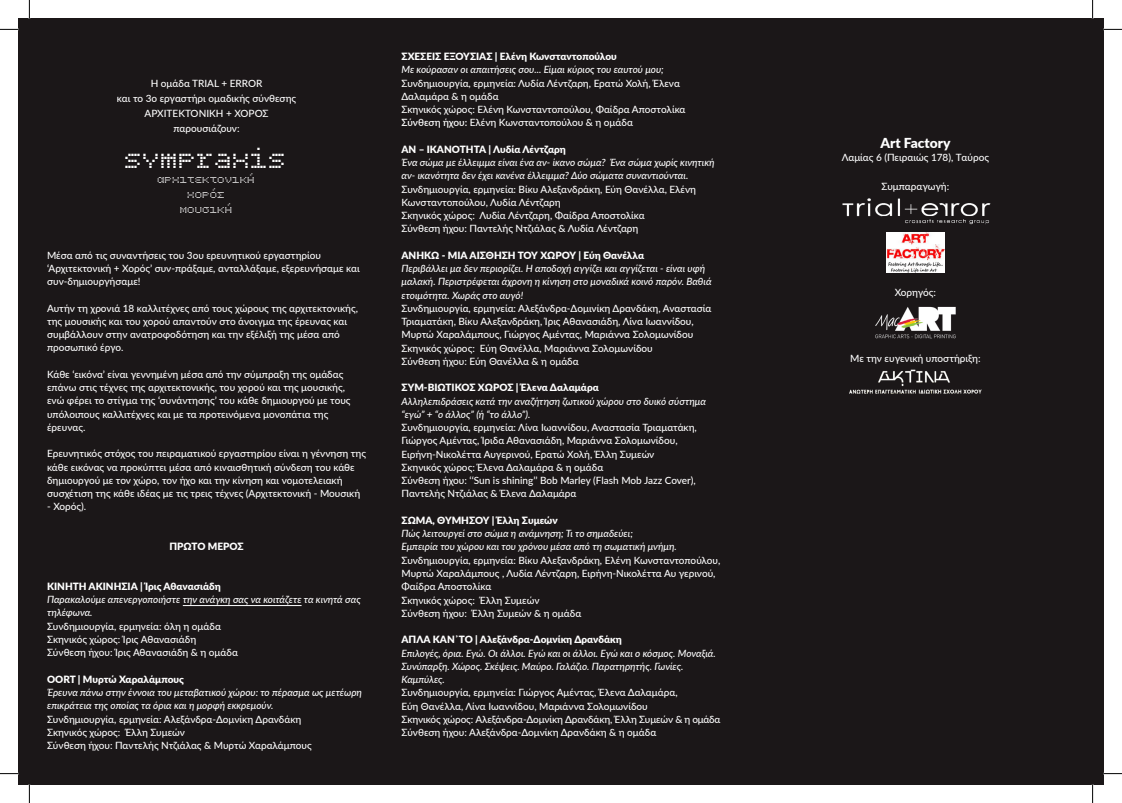
<style>
.page{position:relative;width:1122px;height:803px;background:#fff}
.page>*{position:absolute;margin:0;border:0;box-sizing:border-box;transform-origin:0 0}
.t1{font:30px "B Pdots Unicase Square";color:#fff}
.t2{font:900 13.75px "Lato";color:#fff}
.t3{font:12.5px "B Pdots Unicase Square";color:#fff}
.t4{font:500 10px/13.2px "Lato";color:#fff}
.t5{font:italic 500 10px/13.2px "Lato";color:#fff}
.t6{font:900 10px "Lato";color:#fff}
.s1{font-weight:600}
</style>
<div class="page">
<div style="left:19px;top:19px;width:1084px;height:765px;background:#1b1718"></div>
<hr style="left:183px;top:605px;width:119px;height:1px;background:#fff">
<img style="left:886px;top:232px;width:58px;height:40px">
<img style="left:849px;top:369px;width:132px;height:25px">
<img style="left:842px;top:198px;width:148px;height:27px">
<img style="left:875px;top:306px;width:81px;height:33px">
<svg style="left:0;top:29px;width:19px;height:1px"></svg>
<svg style="left:1103px;top:29px;width:19px;height:1px"></svg>
<svg style="left:0;top:773px;width:19px;height:1px"></svg>
<svg style="left:1103px;top:773px;width:19px;height:1px"></svg>
<svg style="left:29px;top:0;width:1px;height:19px"></svg>
<svg style="left:29px;top:784px;width:1px;height:19px"></svg>
<svg style="left:1092px;top:0;width:1px;height:19px"></svg>
<svg style="left:1092px;top:784px;width:1px;height:19px"></svg>
<p class="t4" style="left:151px;top:76px;width:113px">H ομάδα TRIAL + ERROR</p>
<p class="t4" style="left:117px;top:91px;width:181px">και το 3o εργαστήρι ομαδικής σύνθεσης</p>
<p class="t4" style="left:144px;top:106px;width:126px">ΑΡΧΙΤΕΚΤΟΝΙΚΉ + ΧΟΡΌΣ</p>
<p class="t4" style="left:173px;top:121px;width:68px">παρουσιάζουν:</p>
<p class="t1" style="left:126px;top:142px;width:163px">sympraxis</p>
<p class="t3" style="left:158px;top:172px;width:99px">αρχιτεκτονική</p>
<p class="t3" style="left:188px;top:187px;width:39px">χορός</p>
<p class="t3" style="left:180px;top:202px;width:54px">μουσική</p>
<p class="t4" style="left:47px;top:248px;width:314px">Μέσα από τις συναντήσεις του 3ου ερευνητικού εργαστηρίου ‘Αρχιτεκτονική + Χορός’ συν-πράξαμε, ανταλλάξαμε, εξερευνήσαμε και</p>
<p class="t4" style="left:47px;top:274px;width:95px">συν-δημιουργήσαμε!</p>
<p class="t4" style="left:47px;top:301px;width:312px">Αυτήν τη χρονιά 18 καλλιτέχνες από τους χώρους της αρχιτεκτονικής, της μουσικής και του χορού απαντούν στο άνοιγμα της έρευνας και συμβάλλουν στην ανατροφοδότηση και την εξέλιξή της μέσα από προσωπικό έργο.</p>
<p class="t4" style="left:47px;top:367px;width:305px">Κάθε ‘εικόνα’ είναι γεννημένη μέσα από την σύμπραξη της ομάδας επάνω στις τέχνες της αρχιτεκτονικής, του χορού και της μουσικής, ενώ φέρει το στίγμα της ‘συνάντησης’ του κάθε δημιουργού με τους υπόλοιπους καλλιτέχνες και με τα προτεινόμενα μονοπάτια της έρευνας.</p>
<p class="t4" style="left:47px;top:447px;width:320px">Ερευνητικός στόχος του πειραματικού εργαστηρίου είναι η γέννηση της κάθε εικόνας να προκύπτει μέσα από κιναισθητική σύνδεση του κάθε δημιουργού με τον χώρο, τον ήχο και την κίνηση και νομοτελειακή συσχέτιση της κάθε ιδέας με τις τρεις τέχνες (Αρχιτεκτονική - Μουσική</p>
<p class="t4" style="left:47px;top:500px;width:41px">- Χορός).</p>
<p class="t6" style="left:169px;top:539px;width:76px">ΠΡΩΤΟ ΜΕΡΟΣ</p>
<p class="t6" style="left:47px;top:579px;width:175px">ΚΙΝΗΤΉ ΑΚΙΝΗΣΊΑ | Ίρις Αθανασιάδη</p>
<p class="t5" style="left:47px;top:592px;width:315px">Παρακαλούμε απενεργοποιήστε την ανάγκη σας να κοιτάζετε τα κινητά σας τηλέφωνα.</p>
<p class="t4" style="left:47px;top:619px;width:175px">Συνδημιουργία, ερμηνεία: όλη η ομάδα</p>
<p class="t4" style="left:47px;top:632px;width:151px">Σκηνικός χώρος: Ίρις Αθανασιάδη</p>
<p class="t4" style="left:47px;top:645px;width:192px">Σύνθεση ήχου: Ίρις Αθανασιάδη &amp; η ομάδα</p>
<p class="t6" style="left:47px;top:671px;width:138px">ΟORT | Μυρτώ Χαραλάμπους</p>
<p class="t5" style="left:47px;top:685px;width:316px">Έρευνα πάνω στην έννοια του μεταβατικού χώρου: το πέρασμα ως μετέωρη επικράτεια της οποίας τα όρια και η μορφή εκκρεμούν.</p>
<p class="t4" style="left:47px;top:712px;width:256px">Συνδημιουργία, ερμηνεία: Αλεξάνδρα-Δομνίκη Δρανδάκη</p>
<p class="t4" style="left:47px;top:725px;width:139px">Σκηνικός χώρος: Έλλη Συμεών</p>
<p class="t4" style="left:47px;top:738px;width:266px">Σύνθεση ήχου: Παντελής Ντζιάλας &amp; Μυρτώ Χαραλάμπους</p>
<p class="t6" style="left:401px;top:49px;width:217px">ΣΧΈΣΕΙΣ ΕΞΟΥΣΊΑΣ | Ελένη Κωνσταντοπούλου</p>
<p class="t5" style="left:401px;top:63px;width:264px">Με κούρασαν οι απαιτήσεις σου... Είμαι κύριος του εαυτού μου;</p>
<p class="t4" style="left:401px;top:76px;width:280px">Συνδημιουργία, ερμηνεία: Λυδία Λέντζαρη, Ερατώ Χολή, Έλενα<br>Δαλαμάρα &amp; η ομάδα</p>
<p class="t4" style="left:401px;top:102px;width:285px">Σκηνικός χώρος: Ελένη Κωνσταντοπούλου, Φαίδρα Αποστολίκα</p>
<p class="t4" style="left:401px;top:116px;width:233px"><span class="s1">Σύνθεση ήχου:</span> Ελένη Κωνσταντοπούλου &amp; η ομάδα</p>
<p class="t6" style="left:401px;top:142px;width:166px">ΑΝ – ΙΚΑΝΌΤΗΤΑ | Λυδία Λέντζαρη</p>
<p class="t5" style="left:401px;top:155px;width:315px">Ένα σώμα με έλλειμμα είναι ένα αν- ίκανο σώμα? Ένα σώμα χωρίς κινητική</p>
<p class="t5" style="left:401px;top:169px;width:288px">αν- ικανότητα δεν έχει κανένα έλλειμμα? Δύο σώματα συναντιούνται.</p>
<p class="t4" style="left:401px;top:182px;width:296px">Συνδημιουργία, ερμηνεία: Βίκυ Αλεξανδράκη, Εύη Θανέλλα, Ελένη<br>Κωνσταντοπούλου, Λυδία Λέντζαρη</p>
<p class="t4" style="left:401px;top:208px;width:245px">Σκηνικός χώρος: Λυδία Λέντζαρη, Φαίδρα Αποστολίκα</p>
<p class="t4" style="left:401px;top:222px;width:238px">Σύνθεση ήχου: Παντελής Ντζιάλας &amp; Λυδία Λέντζαρη</p>
<p class="t6" style="left:401px;top:248px;width:244px">ΑΝΉΚΩ - ΜΊΑ ΑΊΣΘΗΣΗ ΤΟΥ ΧΏΡΟΥ | Εύη Θανέλλα</p>
<p class="t5" style="left:401px;top:261px;width:312px">Περιβάλλει μα δεν περιορίζει. Η αποδοχή αγγίζει και αγγίζεται - είναι υφή μαλακή. Περιστρέφεται άχρονη η κίνηση στο μοναδικά κοινό παρόν. Βαθιά ετοιμότητα. Χωράς στο αυγό!</p>
<p class="t4" style="left:401px;top:301px;width:311px">Συνδημιουργία, ερμηνεία: Αλεξάνδρα-Δομινίκη Δρανδάκη, Αναστασία<br>Τριαματάκη, Βίκυ Αλεξανδράκη, Ίρις Αθανασιάδη, Λίνα Ιωαννίδου,</p>
<p class="t4" style="left:401px;top:328px;width:293px">Μυρτώ Χαραλάμπους, Γιώργος Αμέντας, Μαριάννα Σολομωνίδου</p>
<p class="t4" style="left:401px;top:341px;width:253px">Σκηνικός χώρος: Εύη Θανέλλα, Μαριάννα Σολομωνίδου</p>
<p class="t4" style="left:401px;top:354px;width:179px">Σύνθεση ήχου: Εύη Θανέλλα &amp; η ομάδα</p>
<p class="t6" style="left:401px;top:380px;width:199px">ΣΥΜ-ΒΙΩΤΙΚΌΣ ΧΏΡΟΣ | Έλενα Δαλαμάρα</p>
<p class="t5" style="left:401px;top:394px;width:306px">Αλληλεπιδράσεις κατά την αναζήτηση ζωτικού χώρου στο δυικό σύστημα</p>
<p class="t5" style="left:401px;top:407px;width:130px">“εγώ” + “o άλλος” (ή “το άλλο”).</p>
<p class="t4" style="left:401px;top:420px;width:297px">Συνδημιουργία, ερμηνεία: Λίνα Ιωαννίδου, Αναστασία Τριαματάκη,<br>Γιώργος Αμέντας, Ίριδα Αθανασιάδη, Μαριάννα Σολομωνίδου,</p>
<p class="t4" style="left:401px;top:447px;width:254px">Ειρήνη-Νικολέττα Αυγερινού, Ερατώ Χολή, Έλλη Συμεών</p>
<p class="t4" style="left:401px;top:460px;width:203px">Σκηνικός χώρος: Έλενα Δαλαμάρα &amp; η ομάδα</p>
<p class="t4" style="left:401px;top:473px;width:296px">Σύνθεση ήχου: ‘‘Sun is shining’’ Bob Marley (Flash Mob Jazz Cover),<br>Παντελής Ντζιάλας &amp; Έλενα Δαλαμάρα</p>
<p class="t6" style="left:401px;top:513px;width:158px">ΣΏΜΑ, ΘΥΜΉΣΟΥ | Έλλη Συμεών</p>
<p class="t5" style="left:401px;top:526px;width:233px">Πώς λειτουργεί στο σώμα η ανάμνηση; Τι το σημαδεύει;</p>
<p class="t5" style="left:401px;top:540px;width:277px">Εμπειρία του χώρου και του χρόνου μέσα από τη σωματική μνήμη.</p>
<p class="t4" style="left:401px;top:553px;width:320px">Συνδημιουργία, ερμηνεία: Βίκυ Αλεξανδράκη, Ελένη Κωνσταντοπούλου,<br>Μυρτώ Χαραλάμπους , Λυδία Λέντζαρη, Ειρήνη-Νικολέττα Αυ γερινού,<br>Φαίδρα Αποστολίκα</p>
<p class="t4" style="left:401px;top:593px;width:139px">Σκηνικός χώρος: Έλλη Συμεών</p>
<p class="t4" style="left:401px;top:606px;width:181px">Σύνθεση ήχου: Έλλη Συμεών &amp; η ομάδα</p>
<p class="t6" style="left:401px;top:632px;width:222px">ΑΠΛΆ ΚΆΝ᾽ΤΟ | Αλεξάνδρα-Δομνίκη Δρανδάκη</p>
<p class="t5" style="left:401px;top:646px;width:316px">Επιλογές, όρια. Εγώ. Οι άλλοι. Εγώ και οι άλλοι. Εγώ και ο κόσμος. Μοναξιά.<br>Συνύπαρξη. Χώρος. Σκέψεις. Μαύρο. Γαλάζιο. Παρατηρητής. Γωνίες.<br>Καμπύλες.</p>
<p class="t4" style="left:401px;top:685px;width:278px">Συνδημιουργία, ερμηνεία: Γιώργος Αμέντας, Έλενα Δαλαμάρα,</p>
<p class="t4" style="left:401px;top:699px;width:248px">Εύη Θανέλλα, Λίνα Ιωαννίδου, Μαριάννα Σολομωνίδου</p>
<p class="t4" style="left:401px;top:712px;width:320px">Σκηνικός χώρος: Αλεξάνδρα-Δομνίκη Δρανδάκη, Έλλη Συμεών &amp; η ομάδα</p>
<p class="t4" style="left:401px;top:725px;width:256px">Σύνθεση ήχου: Αλεξάνδρα-Δομνίκη Δρανδάκη &amp; η oμάδα</p>
<p class="t2" style="left:880px;top:132px;width:72px">Art Factory</p>
<p class="t4" style="left:842px;top:150px;width:149px">Λαμίας 6 (Πειραιώς 178), Tαύρος</p>
<p class="t4" style="left:881px;top:179px;width:69px">Συμπαραγωγή:</p>
<p class="t4" style="left:895px;top:286px;width:43px">Χορηγός:</p>
<p class="t4" style="left:850px;top:351px;width:132px">Με την ευγενική υποστήριξη:</p>
</div>
